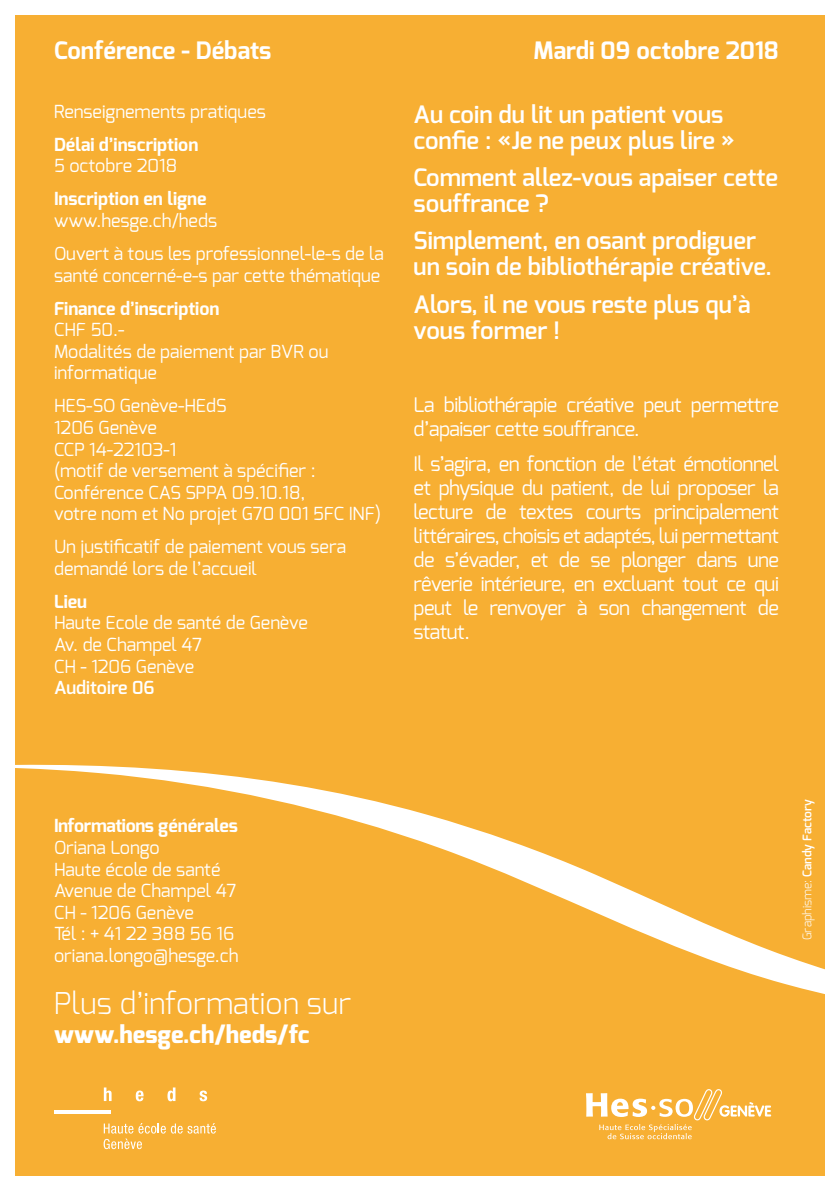
<style>
.page{position:relative;width:840px;height:1191px;background:#fff}
.page>*{position:absolute;margin:0;border:0;box-sizing:border-box;transform-origin:0 0}
.t1{font:300 30px "Exo";color:#fff}
.t2{font:600 24px/26px "Exo";color:#fff}
.t3{font:700 24px "Exo";color:#fff}
.t4{font:800 24px "Exo";color:#fff}
.t5{font:20px/24px "Exo";letter-spacing:-.025em;color:#fff}
.t6{font:18px/21.6px "Exo";color:#fff}
.t7{font:700 18px/21.6px "Exo";color:#fff}
.t8{font:700 18px "Exo";letter-spacing:-.02em;color:#fff}
.t9{font:600 12px "Exo";color:#fff}
.s1{font-weight:400}
.s2{font-weight:700}
.s3{font-weight:600}
.s4{font-weight:300}
</style>
<div class="page">
<div style="left:15px;top:15px;width:809px;height:1161px;background:#f7af33"></div>
<svg style="left:15px;top:758px;width:810px;height:281px"></svg>
<hr style="left:54px;top:1110px;width:56px;height:4px;background:#fff">
<svg style="left:104px;top:1087px;width:7px;height:14px"></svg>
<svg style="left:136px;top:1090px;width:7px;height:11px"></svg>
<svg style="left:167px;top:1087px;width:8px;height:14px"></svg>
<svg style="left:199px;top:1090px;width:8px;height:11px"></svg>
<svg style="left:104px;top:1123px;width:112px;height:26px"></svg>
<svg style="left:586px;top:1089px;width:184px;height:50px"></svg>
<p class="t3" style="left:54px;top:35px;width:219px">Conférence - Débats</p>
<p class="t3" style="left:533px;top:35px;width:247px">Mardi 09 octobre 2018</p>
<p class="t6" style="left:54px;top:101px;width:213px">Renseignements pratiques</p>
<p class="t7" style="left:54px;top:134px;width:146px">Délai d’inscription<br><span class="s1">5 octobre 2018</span></p>
<p class="t7" style="left:54px;top:188px;width:164px">Inscription en ligne <span class="s1">www.hesge.ch/heds</span></p>
<p class="t6" style="left:54px;top:243px;width:331px">Ouvert à tous les professionnel-le-s de la santé concerné-e-s par cette thématique</p>
<p class="t6" style="left:54px;top:297px;width:276px"><span class="s2">Finance d’inscription<br></span>CHF 50.-<br>Modalités de paiement par BVR ou informatique</p>
<p class="t6" style="left:54px;top:395px;width:328px">HES-SO Genève-HEdS<br>1206 Genève<br>CCP 14-22103-1<br>(motif de versement à spécifier :<br>Conférence CAS SPPA 09.10.18,<br>votre nom et No projet G70 001 5FC INF)</p>
<p class="t6" style="left:54px;top:536px;width:293px">Un justificatif de paiement vous sera demandé lors de l’accueil</p>
<p class="t6" style="left:54px;top:590px;width:255px"><span class="s2">Lieu<br></span>Haute Ecole de santé de Genève<br>Av. de Champel 47<br>CH - 1206 Genève<br><span class="s3">Auditoire 06</span></p>
<p class="t2" style="left:413px;top:101px;width:322px">Au coin du lit un patient vous confie : «Je ne peux plus lire »</p>
<p class="t2" style="left:413px;top:164px;width:366px">Comment allez-vous apaiser cette souffrance ?</p>
<p class="t2" style="left:413px;top:228px;width:359px">Simplement, en osant prodiguer un soin de bibliothérapie créative.</p>
<p class="t2" style="left:413px;top:291px;width:338px">Alors, il ne vous reste plus qu’à vous former !</p>
<p class="t5" style="left:413px;top:392px;width:366px">La bibliothérapie créative peut permettre d’apaiser cette souffrance.</p>
<p class="t5" style="left:413px;top:451px;width:367px;text-align:justify">Il s’agira, en fonction de l’état émotionnel et physique du patient, de lui proposer la lecture de textes courts principalement littéraires, choisis et adaptés, lui permettant de s’évader, et de se plonger dans une rêverie intérieure, en excluant tout ce qui peut le renvoyer à son changement de statut.</p>
<p class="t8" style="left:54px;top:814px;width:185px">Informations générales</p>
<p class="t6" style="left:54px;top:836px;width:107px">Oriana Longo</p>
<p class="t6" style="left:54px;top:858px;width:168px">Haute école de santé</p>
<p class="t6" style="left:54px;top:879px;width:184px">Avenue de Champel 47<br>CH - 1206 Genève</p>
<p class="t6" style="left:54px;top:923px;width:182px">Tél : + 41 22 388 56 16</p>
<p class="t6" style="left:54px;top:944px;width:186px">oriana.longo@hesge.ch</p>
<p class="t1" style="left:54px;top:984px;width:298px">Plus d’information sur</p>
<p class="t4" style="left:54px;top:1018px;width:257px">www.hesge.ch/heds/fc</p>
<p class="t9" style="left:799px;top:940px;width:142px;rotate:-90deg"><span class="s4">Graphisme:</span> Candy Factory</p>
</div>
